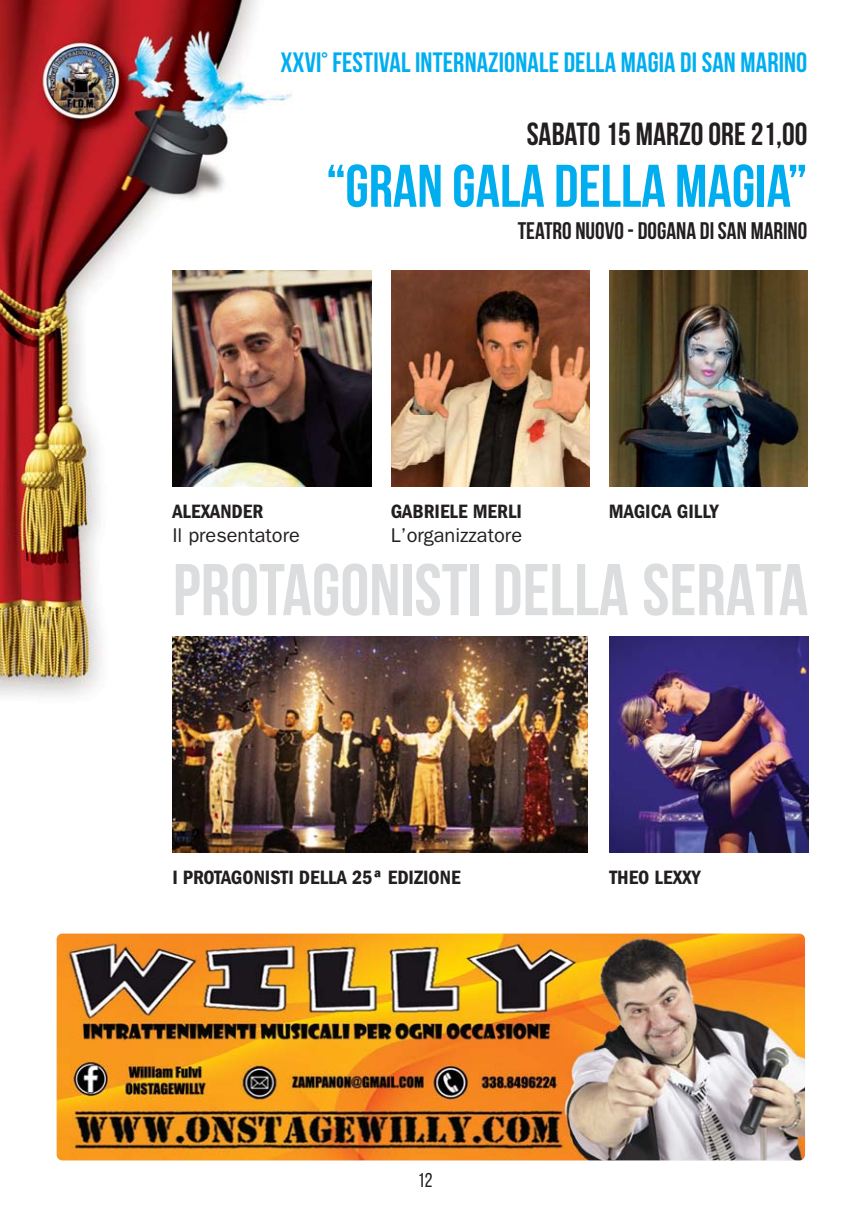
<style>
.page{position:relative;width:850px;height:1212px;background:#fff}
.page>*{position:absolute;margin:0;border:0;box-sizing:border-box;transform-origin:0 0}
.t1{font:700 73px "Bebas Neue";color:#dcddde}
.t2{font:700 60px "Bebas Neue";color:#00aeef}
.t3{font:700 32px "Bebas Neue";color:#231f20}
.t4{font:700 28px "Bebas Neue";letter-spacing:.005em;color:#00aeef}
.t5{font:700 24px "Bebas Neue";color:#231f20}
.t6{font:600 condensed 20px "Franklin Gothic";color:#231f20}
.t7{font:20px "Franklin Gothic";color:#231f20}
.t8{font:20px "Bebas Neue";color:#231f20}
</style>
<div class="page">
<img style="left:57px;top:934px;width:748px;height:226px;border-radius:6px">
<img style="left:0;top:0;width:312px;height:712px">
<img style="left:609px;top:271px;width:199px;height:215px">
<img style="left:391px;top:271px;width:199px;height:215px">
<img style="left:173px;top:271px;width:198px;height:215px">
<img style="left:610px;top:637px;width:198px;height:215px">
<img style="left:173px;top:637px;width:415px;height:215px">
<h3 class="t4" style="left:280px;top:46px;width:529px">XXVI° FESTIVAL INTERNAZIONALE DELLA MAGIA DI SAN MARINO</h3>
<h3 class="t3" style="left:527px;top:115px;width:282px">SABATO 15 MARZO ORE 21,00</h3>
<h2 class="t2" style="left:326px;top:151px;width:483px">“GRAN GALA DELLA MAGIA”</h2>
<p class="t5" style="left:518px;top:216px;width:291px">TEATRO NUOVO - DOGANA DI SAN MARINO</p>
<p class="t6" style="left:172px;top:504px;width:92px">ALEXANDER</p>
<p class="t7" style="left:172px;top:529px;width:129px">Il presentatore</p>
<p class="t6" style="left:391px;top:504px;width:133px">GABRIELE MERLI</p>
<p class="t7" style="left:391px;top:529px;width:133px">L’organizzatore</p>
<p class="t6" style="left:609px;top:504px;width:111px">MAGICA GILLY</p>
<h1 class="t1" style="left:173px;top:547px;width:637px">PROTAGONISTI DELLA SERATA</h1>
<p class="t6" style="left:172px;top:869px;width:290px">I PROTAGONISTI DELLA 25ª EDIZIONE</p>
<p class="t8" style="left:418px;top:1168px;width:16px">12</p>
<p class="t6" style="left:609px;top:869px;width:93px">THEO LEXXY</p>
</div>
